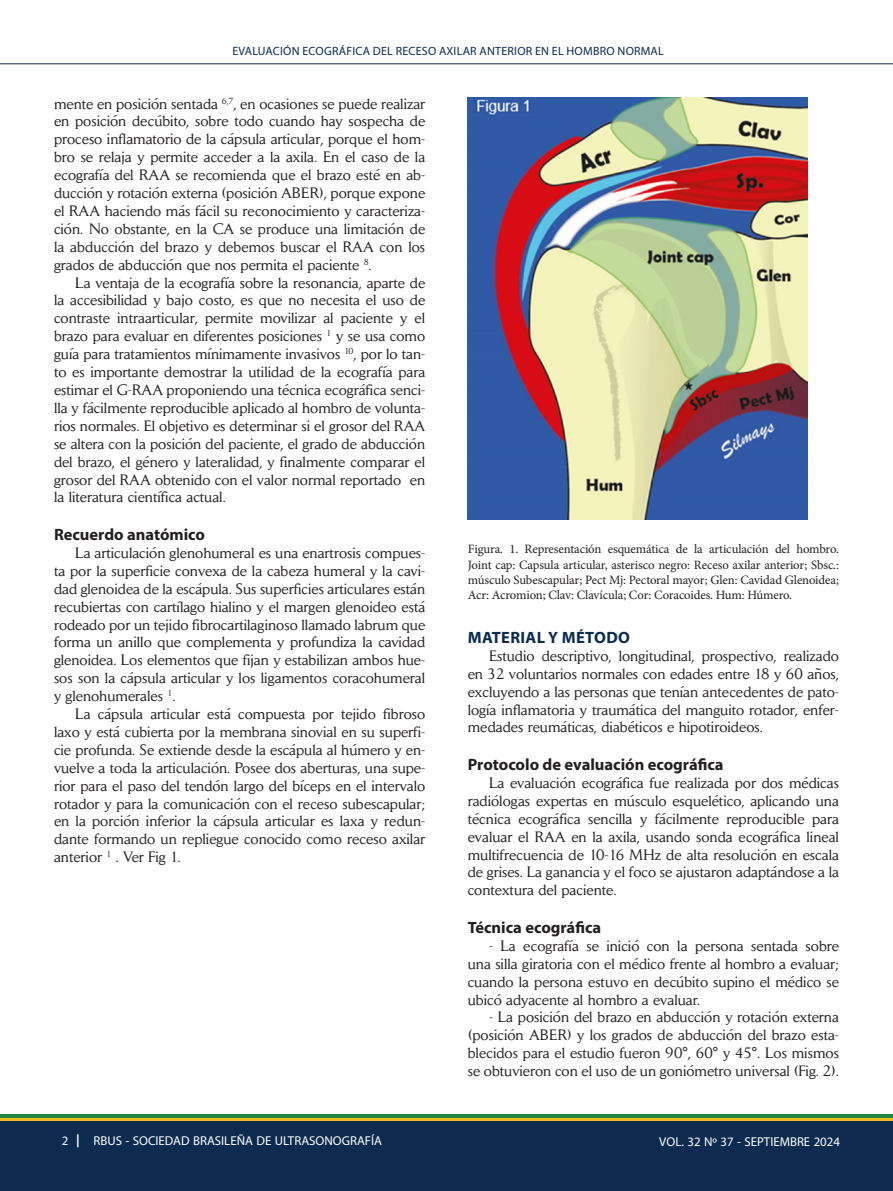
<style>
.page{position:relative;width:893px;height:1191px;background:#fff}
.page>*{position:absolute;margin:0;border:0;box-sizing:border-box;transform-origin:0 0}
.t1{font:18px "Myriad Arabic";color:#fff}
.t2{font:700 16.35px "Myriad Pro";color:#231f20}
.t3{font:700 16.35px "Myriad Pro";letter-spacing:.02em;color:#0d2b4f}
.t4{font:14.85px/17.9px "Daily News";color:#231f20;text-align:justify}
.t5{font:12.75px/15.3px "Minion Pro";letter-spacing:-.01em;color:#231f20;text-align:justify}
.t6{font:12px "Myriad Pro";letter-spacing:.02em;color:#0d2b4f}
.s1{font-weight:700}
</style>
<div class="page">
<div style="left:0;top:1120px;width:893px;height:71px;background:#0d2b4f"></div>
<hr style="left:0;top:1117px;width:893px;height:3px;background:#eebc1b">
<hr style="left:0;top:1114px;width:893px;height:3px;background:#208540">
<img style="left:468px;top:98px;width:340px;height:422px">
<hr style="left:0;top:63px;width:893px;height:1px;background:#0d2b4f">
<p class="t6" style="left:232px;top:44px;width:433px">EVALUACIÓN ECOGRÁFICA DEL RECESO AXILAR ANTERIOR EN EL HOMBRO NORMAL</p>
<p class="t4" style="left:54px;top:94px;width:373px">mente en posición sentada <sup>6,7</sup>, en ocasiones se puede realizar en posición decúbito, sobre todo cuando hay sospecha de proceso inflamatorio de la cápsula articular, porque el hom&shy;bro se relaja y permite acceder a la axila. En el caso de la ecografía del RAA se recomienda que el brazo esté en ab&shy;ducción y rotación externa (posición ABER), porque expone el RAA haciendo más fácil su reconocimiento y caracteriza&shy;ción. No obstante, en la CA se produce una limitación de la abducción del brazo y debemos buscar el RAA con los grados de abducción que nos permita el paciente <sup>8</sup>.</p>
<p class="t4" style="left:54px;top:273px;width:373px;text-indent:21px">La ventaja de la ecografía sobre la resonancia, aparte de la accesibilidad y bajo costo, es que no necesita el uso de contraste intraarticular, permite movilizar al paciente y el brazo para evaluar en diferentes posiciones <sup>1</sup> y se usa como guía para tratamientos mínimamente invasivos <sup>10</sup>, por lo tan&shy;to es importante demostrar la utilidad de la ecografía para estimar el G-RAA proponiendo una técnica ecográfica senci&shy;lla y fácilmente reproducible aplicado al hombro de volunta&shy;rios normales. El objetivo es determinar si el grosor del RAA se altera con la posición del paciente, el grado de abducción del brazo, el género y lateralidad, y finalmente comparar el grosor del RAA obtenido con el valor normal reportado en la literatura científica actual.</p>
<p class="t2" style="left:54px;top:524px;width:153px">Recuerdo anatómico</p>
<p class="t4" style="left:54px;top:544px;width:373px;text-indent:21px">La articulación glenohumeral es una enartrosis compues&shy;ta por la superficie convexa de la cabeza humeral y la cavi&shy;dad glenoidea de la escápula. Sus superficies articulares están recubiertas con cartílago hialino y el margen glenoideo está rodeado por un tejido fibrocartilaginoso llamado labrum que forma un anillo que complementa y profundiza la cavidad glenoidea. Los elementos que fijan y estabilizan ambos hue&shy;sos son la cápsula articular y los ligamentos coracohumeral y glenohumerales <sup>1</sup>.</p>
<p class="t4" style="left:54px;top:705px;width:373px;text-indent:21px">La cápsula articular está compuesta por tejido fibroso laxo y está cubierta por la membrana sinovial en su superfi&shy;cie profunda. Se extiende desde la escápula al húmero y en&shy;vuelve a toda la articulación. Posee dos aberturas, una supe&shy;rior para el paso del tendón largo del bíceps en el intervalo rotador y para la comunicación con el receso subescapular; en la porción inferior la cápsula articular es laxa y redun&shy;dante formando un repliegue conocido como receso axilar anterior <sup>1</sup> . Ver Fig 1.</p>
<p class="t5" style="left:468px;top:542px;width:373px">Figura. 1. Representación esquemática de la articulación del hombro.<br>Joint cap: Capsula articular, asterisco negro: Receso axilar anterior; Sbsc.: músculo Subescapular; Pect Mj: Pectoral mayor; Glen: Cavidad Glenoidea; Acr: Acromion; Clav: Clavícula; Cor: Coracoides. Hum: Húmero.</p>
<p class="t3" style="left:468px;top:626px;width:164px">MATERIAL Y MÉTODO</p>
<p class="t4" style="left:468px;top:646px;width:373px;text-indent:21px">Estudio descriptivo, longitudinal, prospectivo, realizado en 32 voluntarios normales con edades entre 18 y 60 años, excluyendo a las personas que tenían antecedentes de pato&shy;logía inflamatoria y traumática del manguito rotador, enfer&shy;medades reumáticas, diabéticos e hipotiroideos.</p>
<p class="t2" style="left:468px;top:754px;width:257px">Protocolo de evaluación ecográfica</p>
<p class="t4" style="left:468px;top:773px;width:373px;text-indent:21px">La evaluación ecográfica fue realizada por dos médicas radiólogas expertas en músculo esquelético, aplicando una técnica ecográfica sencilla y fácilmente reproducible para evaluar el RAA en la axila, usando sonda ecográfica lineal multifrecuencia de 10-16 MHz de alta resolución en escala de grises. La ganancia y el foco se ajustaron adaptándose a la contextura del paciente.</p>
<p class="t2" style="left:468px;top:916px;width:135px">Técnica ecográfica</p>
<p class="t4" style="left:468px;top:936px;width:373px;text-indent:21px">- La ecografía se inició con la persona sentada sobre una silla giratoria con el médico frente al hombro a evaluar; cuando la persona estuvo en decúbito supino el médico se ubicó adyacente al hombro a evaluar.</p>
<p class="t4" style="left:468px;top:1008px;width:373px;text-indent:21px">- La posición del brazo en abducción y rotación externa (posición ABER) y los grados de abducción del brazo esta&shy;blecidos para el estudio fueron 90°, 60° y 45°. Los mismos se obtuvieron con el uso de un goniómetro universal (Fig. 2).</p>
<p class="t1" style="left:62px;top:1128px;width:322px">2 <span class="s1">|</span> RBUS - SOCIEDAD BRASILEÑA DE ULTRASONOGRAFÍA</p>
<p class="t1" style="left:659px;top:1129px;width:182px">VOL. 32 Nº 37 - SEPTIEMBRE 2024</p>
</div>
